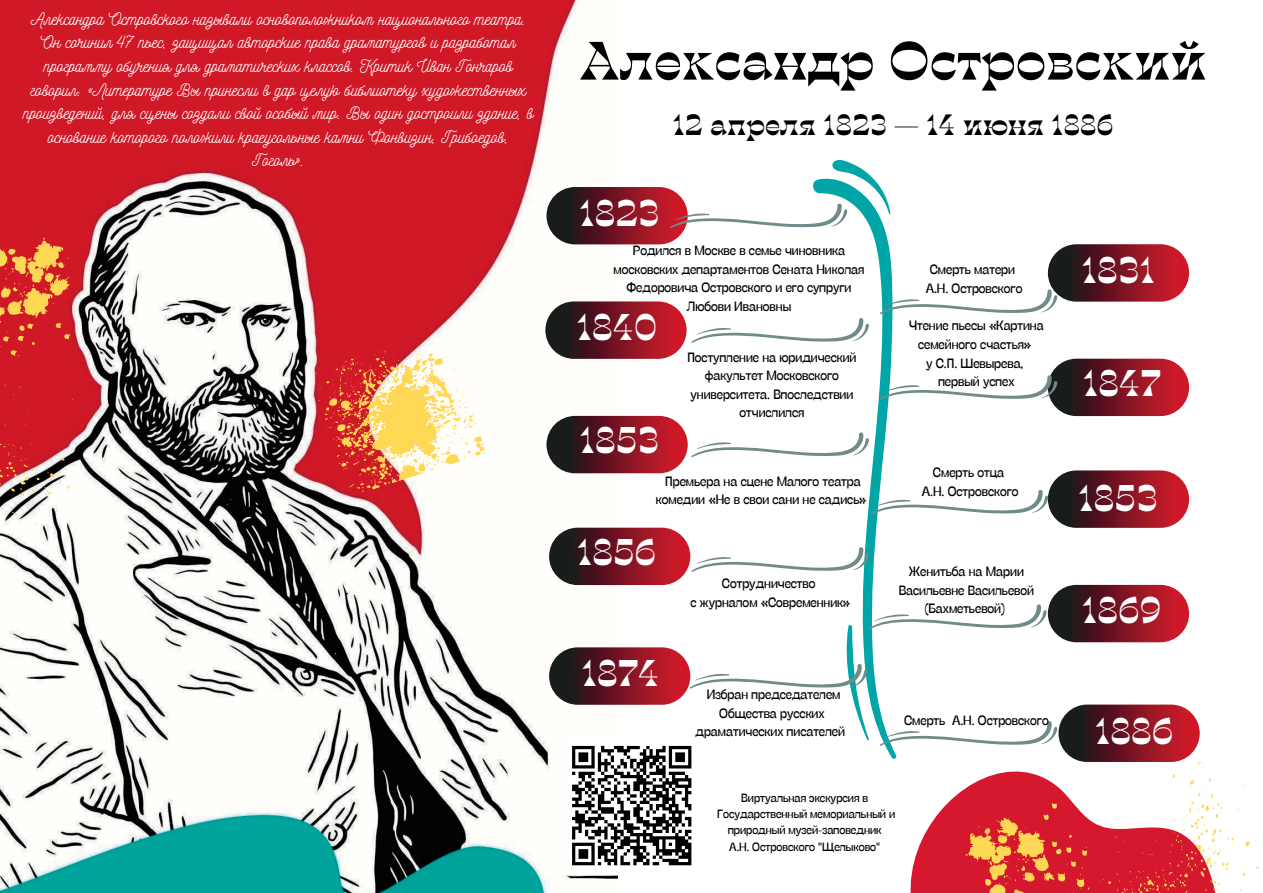
<style>
.page{position:relative;width:1263px;height:893px;background:#fff}
.page>*{position:absolute;margin:0;border:0;box-sizing:border-box;transform-origin:0 0}
.t1{font:800 53.62px "Blackest";color:#000}
.t2{font:800 36.97px "Blackest";color:#fff}
.t3{font:800 29.25px "Blackest";color:#000}
.t4{font:17.25px/23.6px "Nickainley";color:#fff;text-align:center}
.t5{font:13.5px/18.6px "Stinger";color:#000;text-align:center}
.t6{font:12px/16.4px "Stinger";color:#000;text-align:center}
</style>
<div class="page">
<img style="left:0;top:0;width:617px;height:893px">
<svg style="left:0;top:186px;width:73px;height:342px;background:#d14846"></svg>
<svg style="left:910px;top:750px;width:349px;height:143px"></svg>
<div style="left:566px;top:739px;width:132px;height:132px;background:#fff"></div>
<svg style="left:309px;top:328px;width:177px;height:169px"></svg>
<svg style="left:546px;top:187px;width:142px;height:57px;background:#6b1722"></svg>
<svg style="left:1048px;top:244px;width:141px;height:58px;background:#741924"></svg>
<svg style="left:545px;top:301px;width:142px;height:58px;background:#751a26"></svg>
<div style="left:1048px;top:359px;width:141px;height:57px;background:linear-gradient(to right,#05171a,#e0172a);border-radius:29px"></div>
<svg style="left:546px;top:416px;width:142px;height:57px;background:#731723"></svg>
<svg style="left:1048px;top:470px;width:141px;height:58px;background:#741924"></svg>
<svg style="left:549px;top:527px;width:141px;height:58px;background:#741924"></svg>
<div style="left:1048px;top:585px;width:141px;height:57px;background:linear-gradient(to right,#05171a,#e0172a);border-radius:29px"></div>
<svg style="left:549px;top:647px;width:141px;height:58px"></svg>
<svg style="left:1058px;top:704px;width:142px;height:58px;background:#751a26"></svg>
<svg style="left:862px;top:212px;width:31px;height:391px"></svg>
<svg style="left:669px;top:160px;width:221px;height:69px"></svg>
<svg style="left:879px;top:288px;width:179px;height:26px"></svg>
<svg style="left:691px;top:317px;width:178px;height:26px"></svg>
<svg style="left:879px;top:374px;width:179px;height:26px"></svg>
<svg style="left:691px;top:431px;width:178px;height:26px"></svg>
<svg style="left:870px;top:489px;width:179px;height:26px"></svg>
<svg style="left:691px;top:546px;width:178px;height:26px"></svg>
<svg style="left:569px;top:603px;width:489px;height:264px"></svg>
<p class="t4" style="left:23px;top:6px;width:512px">Александра Островского называли основоположником национального театра.<br>Он сочинил 47 пьес, защищал авторские права драматургов и разработал программу обучения для драматических классов. Критик Иван Гончаров говорил: «Литературе Вы принесли в дар целую библиотеку художественных произведений, для сцены создали свой особый мир. Вы один достроили здание, в основание которого положили краеугольные камни Фонвизин, Грибоедов, Гоголь».</p>
<h1 class="t1" style="left:579px;top:35px;width:629px">Александр Островский</h1>
<h3 class="t3" style="left:673px;top:111px;width:442px">12 апреля 1823 — 14 июня 1886</h3>
<h2 class="t2" style="left:579px;top:195px;width:82px">1823</h2>
<p class="t5" style="left:613px;top:240px;width:252px">Родился в Москве в семье чиновника московских департаментов Сената Николая<br>Федоровича Островского и его супруги<br>Любови Ивановны</p>
<h2 class="t2" style="left:1082px;top:252px;width:75px">1831</h2>
<p class="t5" style="left:926px;top:260px;width:98px;text-align:left">Смерть матери<br>А.Н. Островского</p>
<h2 class="t2" style="left:577px;top:310px;width:82px">1840</h2>
<p class="t5" style="left:687px;top:347px;width:171px">Поступление на юридический факультет Московского университета. Впоследствии отчислился</p>
<p class="t5" style="left:909px;top:316px;width:136px">Чтение пьесы «Картина семейного счастья»<br>у С.П. Шевырева, первый успех</p>
<h2 class="t2" style="left:1083px;top:365px;width:79px">1847</h2>
<h2 class="t2" style="left:580px;top:422px;width:81px">1853</h2>
<p class="t5" style="left:656px;top:471px;width:212px">Премьера на сцене Малого театра комедии «Не в свои сани не садись»</p>
<h2 class="t2" style="left:1079px;top:480px;width:81px">1853</h2>
<h2 class="t2" style="left:577px;top:534px;width:81px">1856</h2>
<p class="t5" style="left:690px;top:573px;width:161px">Сотрудничество<br>с журналом «Современник»</p>
<p class="t5" style="left:922px;top:463px;width:98px">Смерть отца<br>А.Н. Островского</p>
<p class="t5" style="left:899px;top:561px;width:137px">Женитьба на Марии<br>Васильевне Васильевой (Бахметьевой)</p>
<h2 class="t2" style="left:1082px;top:592px;width:81px">1869</h2>
<h2 class="t2" style="left:582px;top:655px;width:79px">1874</h2>
<p class="t5" style="left:695px;top:684px;width:151px">Избран председателем<br>Общества русских драматических писателей</p>
<p class="t5" style="left:904px;top:710px;width:146px">Смерть А.Н. Островского</p>
<p class="t6" style="left:717px;top:789px;width:179px">Виртуальная экскурсия в<br>Государственный мемориальный и природный музей-заповедник<br>А.Н. Островского "Щелыково"</p>
<h2 class="t2" style="left:1095px;top:713px;width:80px">1886</h2>
</div>
